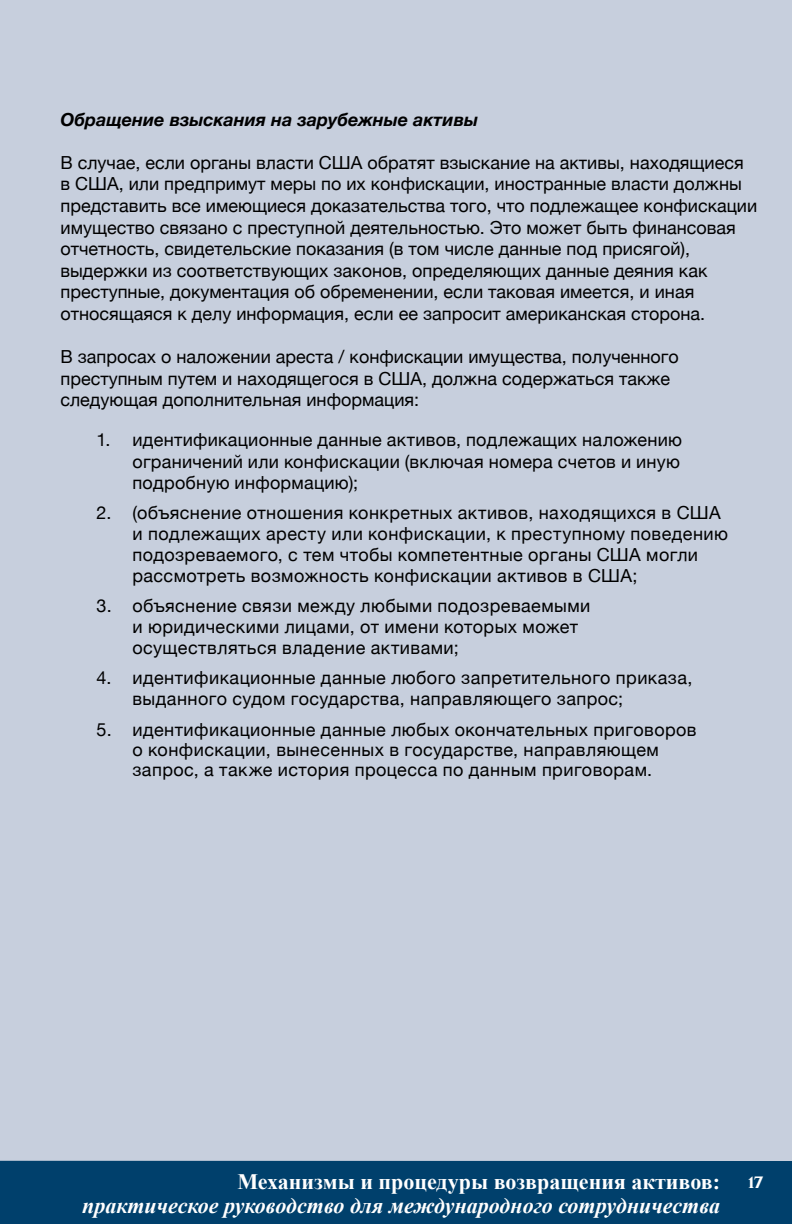
<style>
.page{position:relative;width:792px;height:1224px;background:#c7cfdd}
.page>*{position:absolute;margin:0;border:0;box-sizing:border-box;transform-origin:0 0}
.t1{font:italic 700 22px "Times New Roman";color:#fff}
.t2{font:700 22px "Times New Roman";color:#fff}
.t3{font:18px/21.6px "Helvetica Neue";color:#000}
.t4{font:18px/21px "Helvetica Neue";letter-spacing:.025em;color:#000}
.t5{font:italic 700 18px "Helvetica Neue";color:#000}
.t6{font:700 16px "Perpetua Titling";color:#fff}
</style>
<div class="page">
<div style="left:0;top:1161px;width:792px;height:63px;background:#00406c"></div>
<p class="t5" style="left:60px;top:108px;width:419px">Обращение взыскания на зарубежные активы</p>
<p class="t3" style="left:60px;top:151px;width:698px">В случае, если органы власти США обратят взыскание на активы, находящиеся в США, или предпримут меры по их конфискации, иностранные власти должны представить все имеющиеся доказательства того, что подлежащее конфискации имущество связано с преступной деятельностью. Это может быть финансовая отчетность, свидетельские показания (в том числе данные под присягой), выдержки из соответствующих законов, определяющих данные деяния как преступные, документация об обременении, если таковая имеется, и иная относящаяся к делу информация, если ее запросит американская сторона.</p>
<p class="t3" style="left:60px;top:346px;width:620px">В запросах о наложении ареста / конфискации имущества, полученного преступным путем и находящегося в США, должна содержаться также следующая дополнительная информация:</p>
<p class="t3" style="left:132px;top:429px;width:551px;text-align:justify;text-indent:-36px">1. идентификационные данные активов, подлежащих наложению ограничений или конфискации (включая номера счетов и иную подробную информацию);</p>
<p class="t4" style="left:132px;top:502px;width:597px;text-indent:-36px">2. (объяснение отношения конкретных активов, находящихся в США и подлежащих аресту или конфискации, к преступному поведению подозреваемого, с тем чтобы компетентные органы США могли рассмотреть возможность конфискации активов в США;</p>
<p class="t4" style="left:132px;top:595px;width:459px;text-indent:-36px">3. объяснение связи между любыми подозреваемыми и юридическими лицами, от имени которых может осуществляться владение активами;</p>
<p class="t4" style="left:132px;top:667px;width:562px;text-indent:-36px">4. идентификационные данные любого запретительного приказа, выданного судом государства, направляющего запрос;</p>
<p class="t4" style="left:96px;top:719px;width:602px;line-height:20px;text-align:center">5. идентификационные данные любых окончательных приговоров о конфискации, вынесенных в государстве, направляющем<br>запрос, а также история процесса по данным приговорам.</p>
<p class="t2" style="left:237px;top:1166px;width:484px">Механизмы и процедуры возвращения активов:</p>
<p class="t6" style="left:749px;top:1172px;width:16px">17</p>
<p class="t1" style="left:82px;top:1190px;width:639px">практическое руководство для международного сотрудничества</p>
</div>
